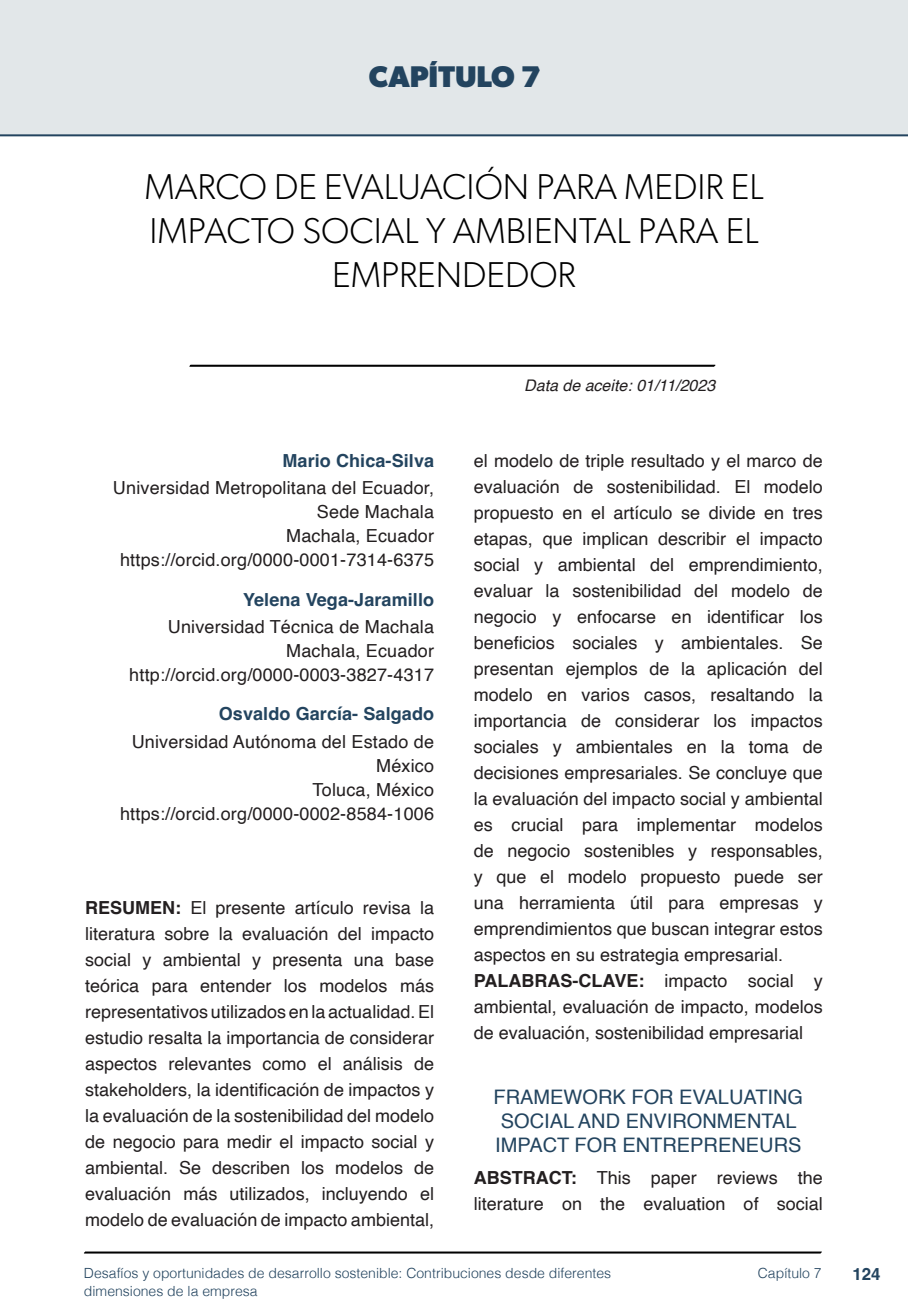
<style>
.page{position:relative;width:908px;height:1304px;background:#fff}
.page>*{position:absolute;margin:0;border:0;box-sizing:border-box;transform-origin:0 0}
.nome_artigos{font:300 36px/44px "Gibson";color:#000;text-align:center}
.capítulos{font:700 30px "Gibson";color:#23445f}
.título_Inglês{font:20px/24px "Helvetica";color:#23445f}
.Resumos_e_PC_TXT{font:18px/26px "Helvetica";color:#231f20;text-align:justify}
.info_autores{font:18px/24px "Helvetica";letter-spacing:.01em;color:#231f20;text-align:right}
.nome_autores{font:700 18px "Helvetica";letter-spacing:.005em;color:#23445f}
.t1{font:700 16.8px "Helvetica";color:#23445f}
.t2{font:italic 16px "Helvetica";color:#231f20}
.t3{font:300 14px/18px "Helvetica";color:#23445f}
.s1{font-weight:700}
</style>
<div class="page">
<svg style="left:84px;top:1251px;width:737px;height:3px;background:#515151"></svg>
<div style="left:0;top:0;width:907px;height:136px;background:#e2e7e9"></div>
<svg style="left:189px;top:364px;width:526px;height:3px;background:#4f4f4f"></svg>
<div style="left:44px;top:72px;width:68px;height:61px;background:#e2e7e9"></div>
<p class="capítulos" style="left:369px;top:58px;width:173px">CAPÍTULO 7</p>
<p class="nome_artigos" style="left:144px;top:164px;width:620px">MARCO DE EVALUACIÓN PARA MEDIR EL<br>IMPACTO SOCIAL Y AMBIENTAL PARA EL<br>EMPRENDEDOR</p>
<p class="nome_autores" style="left:282px;top:450px;width:153px">Mario Chica-Silva</p>
<p class="info_autores" style="left:113px;top:477px;width:322px">Universidad Metropolitana del Ecuador,<br>Sede Machala</p>
<p class="info_autores" style="left:286px;top:525px;width:149px">Machala, Ecuador</p>
<p class="info_autores" style="left:120px;top:549px;width:315px">https://orcid.org/0000-0001-7314-6375</p>
<p class="nome_autores" style="left:243px;top:588px;width:192px">Yelena Vega-Jaramillo</p>
<p class="info_autores" style="left:168px;top:615px;width:267px">Universidad Técnica de Machala</p>
<p class="info_autores" style="left:286px;top:639px;width:149px">Machala, Ecuador</p>
<p class="info_autores" style="left:129px;top:663px;width:306px">http://orcid.org/0000-0003-3827-4317</p>
<p class="nome_autores" style="left:219px;top:703px;width:217px">Osvaldo García- Salgado</p>
<p class="info_autores" style="left:132px;top:730px;width:304px">Universidad Autónoma del Estado de<br>México</p>
<p class="info_autores" style="left:312px;top:778px;width:123px">Toluca, México</p>
<p class="info_autores" style="left:120px;top:802px;width:315px">https://orcid.org/0000-0002-8584-1006</p>
<p class="Resumos_e_PC_TXT" style="left:85px;top:895px;width:350px"><span class="s1">RESUMEN:</span> El presente artículo revisa la literatura sobre la evaluación del impacto social y ambiental y presenta una base teórica para entender los modelos más representativos utilizados en la actualidad. El estudio resalta la importancia de considerar aspectos relevantes como el análisis de stakeholders, la identificación de impactos y la evaluación de la sostenibilidad del modelo de negocio para medir el impacto social y ambiental. Se describen los modelos de evaluación más utilizados, incluyendo el modelo de evaluación de impacto ambiental,</p>
<p class="t2" style="left:524px;top:373px;width:192px">Data de aceite: 01/11/2023</p>
<p class="Resumos_e_PC_TXT" style="left:473px;top:448px;width:350px">el modelo de triple resultado y el marco de evaluación de sostenibilidad. El modelo propuesto en el artículo se divide en tres etapas, que implican describir el impacto social y ambiental del emprendimiento, evaluar la sostenibilidad del modelo de negocio y enfocarse en identificar los beneficios sociales y ambientales. Se presentan ejemplos de la aplicación del modelo en varios casos, resaltando la importancia de considerar los impactos sociales y ambientales en la toma de decisiones empresariales. Se concluye que la evaluación del impacto social y ambiental es crucial para implementar modelos de negocio sostenibles y responsables, y que el modelo propuesto puede ser una herramienta útil para empresas y emprendimientos que buscan integrar estos aspectos en su estrategia empresarial.</p>
<p class="Resumos_e_PC_TXT" style="left:473px;top:968px;width:350px"><span class="s1">PALABRAS-CLAVE:</span> impacto social y ambiental, evaluación de impacto, modelos de evaluación, sostenibilidad empresarial</p>
<p class="título_Inglês" style="left:493px;top:1086px;width:311px">FRAMEWORK FOR EVALUATING<br>SOCIAL AND ENVIRONMENTAL<br>IMPACT FOR ENTREPRENEURS</p>
<p class="Resumos_e_PC_TXT" style="left:473px;top:1165px;width:350px"><span class="s1">ABSTRACT:</span> This paper reviews the literature on the evaluation of social</p>
<p class="t3" style="left:84px;top:1263px;width:528px">Desafíos y oportunidades de desarrollo sostenible: Contribuciones desde diferentes dimensiones de la empresa</p>
<p class="t3" style="left:757px;top:1263px;width:65px">Capítulo 7</p>
<p class="t1" style="left:851px;top:1264px;width:30px">124</p>
</div>
